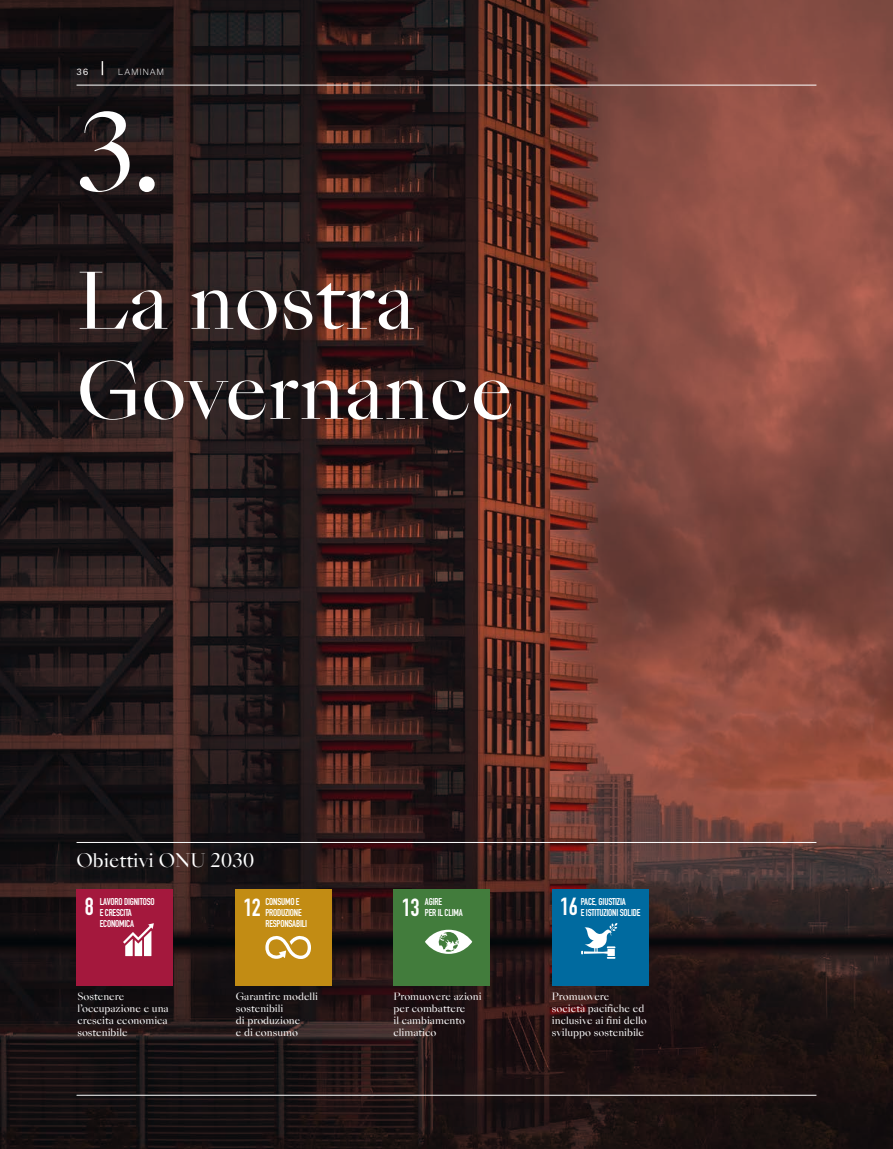
<style>
.page{position:relative;width:893px;height:1149px;background:#fff}
.page>*{position:absolute;margin:0;border:0;box-sizing:border-box;transform-origin:0 0}
.t1{font:102px "Sang Bleu Empire";color:#fff}
.t2{font:75px/90px "Sang Bleu Empire";color:#fff}
.t3{font:700 24.3px "DIN Condensed";color:#fff}
.t4{font:18px "Sang Bleu Empire";color:#fff}
.t5{font:9.75px/12px "Sang Bleu Empire";color:#fff}
.t6{font:700 9.75px/10.8px "DIN Condensed";letter-spacing:-.02em;color:#fff}
.t7{font:300 9.3px "Work Sans";letter-spacing:.08em;color:#fff}
.t8{font:9.3px "Work Sans";color:#fff}
</style>
<div class="page">
<img style="left:0;top:0;width:893px;height:1148px">
<hr style="left:77px;top:841px;width:739px;height:1px;background:#fff">
<div style="left:77px;top:888px;width:96px;height:96px;background:#a4183d"></div>
<svg style="left:123px;top:923px;width:31px;height:32px"></svg>
<div style="left:235px;top:888px;width:96px;height:97px;background:#c28c14"></div>
<svg style="left:265px;top:935px;width:46px;height:24px"></svg>
<div style="left:393px;top:888px;width:97px;height:97px;background:#427c3c"></div>
<svg style="left:425px;top:929px;width:47px;height:24px"></svg>
<div style="left:552px;top:888px;width:96px;height:96px;background:#006a9f"></div>
<svg style="left:581px;top:923px;width:36px;height:35px"></svg>
<svg style="left:102px;top:61px;width:1px;height:14px"></svg>
<hr style="left:77px;top:85px;width:739px;height:1px;background:#fff">
<hr style="left:77px;top:1094px;width:739px;height:1px;background:#fff">
<p class="t8" style="left:77px;top:65px;width:13px">36</p>
<p class="t7" style="left:118px;top:65px;width:48px">LAMINAM</p>
<h1 class="t1" style="left:77px;top:83px;width:86px">3.</h1>
<h2 class="t2" style="left:77px;top:259px;width:438px">La nostra<br>Governance</h2>
<h3 class="t4" style="left:77px;top:847px;width:179px">Obiettivi ONU 2030</h3>
<p class="t6" style="left:100px;top:895px;width:56px">LAVORO DIGNITOSO<br>E CRESCITA<br>ECONOMICA</p>
<h3 class="t3" style="left:85px;top:890px;width:11px">8</h3>
<p class="t6" style="left:265px;top:896px;width:43px">CONSUMO E<br>PRODUZIONE<br>RESPONSABILI</p>
<h3 class="t3" style="left:243px;top:890px;width:19px">12</h3>
<p class="t6" style="left:425px;top:896px;width:19px">AGIRE</p>
<h3 class="t3" style="left:402px;top:890px;width:19px">13</h3>
<p class="t6" style="left:425px;top:907px;width:39px">PER IL CLIMA</p>
<p class="t6" style="left:581px;top:895px;width:46px">PACE, GIUSTIZIA</p>
<h3 class="t3" style="left:560px;top:890px;width:19px">16</h3>
<p class="t6" style="left:581px;top:906px;width:61px">E ISTITUZIONI SOLIDE</p>
<p class="t5" style="left:77px;top:990px;width:93px">Sostenere l’occupazione e una crescita economica sostenibile</p>
<p class="t5" style="left:236px;top:990px;width:84px">Garantire modelli sostenibili<br>di produzione<br>e di consumo</p>
<p class="t5" style="left:393px;top:990px;width:90px">Promuovere azioni per combattere<br>il cambiamento climatico</p>
<p class="t5" style="left:552px;top:990px;width:96px">Promuovere<br>società pacifiche ed inclusive ai fini dello sviluppo sostenibile</p>
</div>
